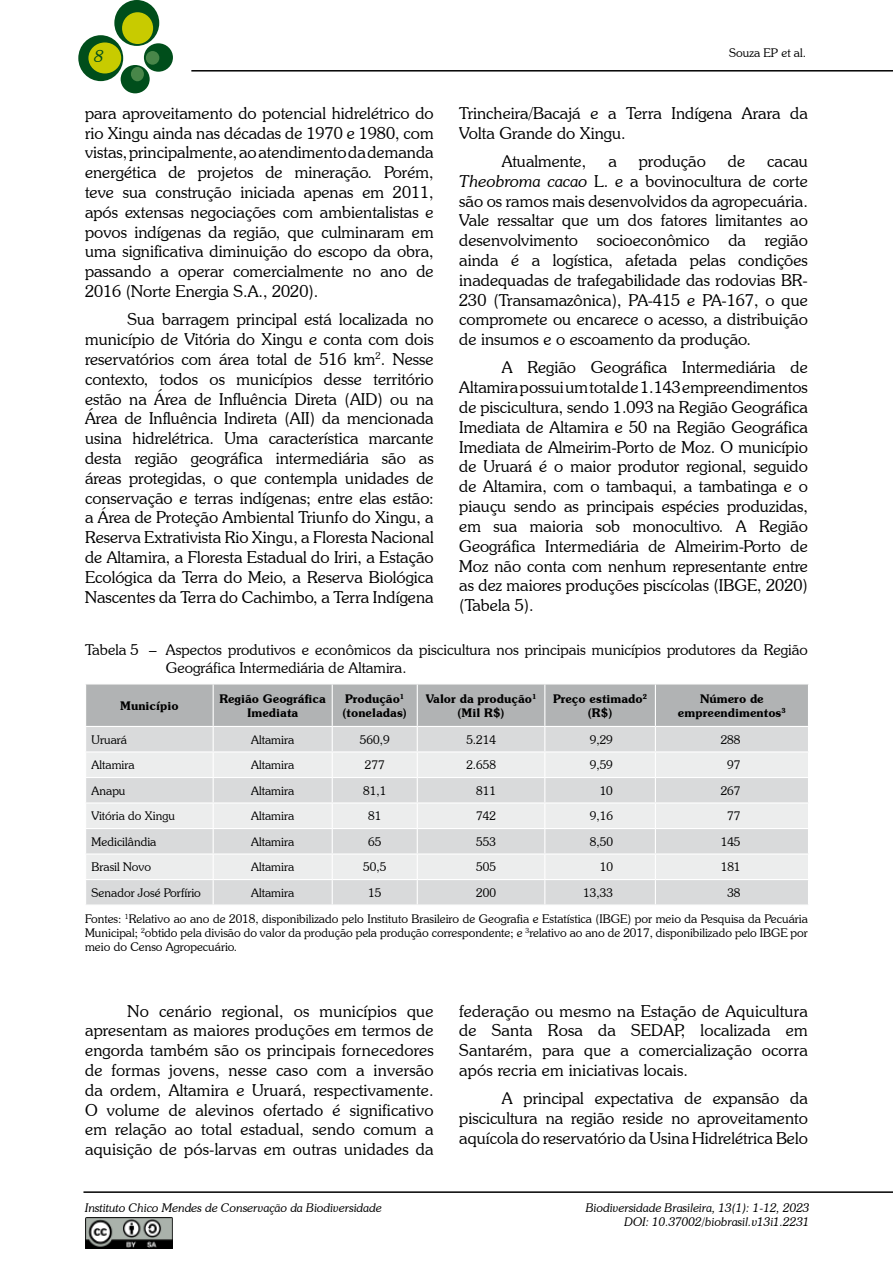
<style>
.page{position:relative;width:893px;height:1263px;background:#fff}
.page>*{position:absolute;margin:0;border:0;box-sizing:border-box;transform-origin:0 0}
.t1{font:300 16.5px/19.8px "Souvenir IT Cby BT";color:#000;text-align:justify}
.t2{font:italic 300 16.5px "Souvenir IT Cby BT";color:#004e1b}
.t3{font:300 15px/18px "Souvenir IT Cby BT";color:#000}
.t4{font:300 12px/25.7px "Souvenir IT Cby BT";color:#000}
.t5{font:italic 300 12px/14.4px "Souvenir IT Cby BT";color:#000;text-align:right}
.t6{font:600 12px/14.4px "Souvenir IT Cby BT";color:#000;text-align:center}
.s1{font-style:italic}
</style>
<div class="page">
<img style="left:85px;top:1218px;width:87px;height:30px">
<div style="left:114px;top:0;width:45px;height:46px;background:#004e1b;border-radius:50%"></div>
<div style="left:78px;top:35px;width:45px;height:46px;background:#004e1b;border-radius:50%"></div>
<div style="left:144px;top:43px;width:29px;height:29px;background:#004e1b;border-radius:50%"></div>
<div style="left:121px;top:65px;width:29px;height:28px;background:#004e1b;border-radius:50%"></div>
<div style="left:122px;top:12px;width:31px;height:32px;background:#c8cb00;border-radius:50%"></div>
<div style="left:88px;top:42px;width:33px;height:31px;background:#c8cb00;border-radius:50%"></div>
<div style="left:146px;top:51px;width:13px;height:14px;background:#488649;border-radius:50%"></div>
<div style="left:131px;top:67px;width:13px;height:14px;background:#488649;border-radius:50%"></div>
<hr style="left:83px;top:1191px;width:810px;height:2px;background:#000">
<hr style="left:191px;top:70px;width:702px;height:2px;background:#000">
<svg style="left:86px;top:684px;width:723px;height:220px;background:#d9dadb"></svg>
<p class="t2" style="left:95px;top:46px;width:11px">8</p>
<p class="t4" style="left:729px;top:40px;width:78px">Souza EP et al.</p>
<p class="t1" style="left:85px;top:103px;width:350px">para aproveitamento do potencial hidrelétrico do rio Xingu ainda nas décadas de 1970 e 1980, com vistas, principalmente, ao atendimento da demanda energética de projetos de mineração. Porém, teve sua construção iniciada apenas em 2011, após extensas negociações com ambientalistas e povos indígenas da região, que culminaram em uma significativa diminuição do escopo da obra, passando a operar comercialmente no ano de 2016 (Norte Energia S.A., 2020).</p>
<p class="t1" style="left:85px;top:309px;width:350px;text-indent:43px">Sua barragem principal está localizada no município de Vitória do Xingu e conta com dois reservatórios com área total de 516 km<sup>2</sup>. Nesse contexto, todos os municípios desse território estão na Área de Influência Direta (AID) ou na Área de Influência Indireta (AII) da mencionada usina hidrelétrica. Uma característica marcante desta região geográfica intermediária são as áreas protegidas, o que contempla unidades de conservação e terras indígenas; entre elas estão: a Área de Proteção Ambiental Triunfo do Xingu, a Reserva Extrativista Rio Xingu, a Floresta Nacional de Altamira, a Floresta Estadual do Iriri, a Estação Ecológica da Terra do Meio, a Reserva Biológica Nascentes da Terra do Cachimbo, a Terra Indígena</p>
<p class="t1" style="left:459px;top:103px;width:350px">Trincheira/Bacajá e a Terra Indígena Arara da<br>Volta Grande do Xingu.</p>
<p class="t1" style="left:502px;top:151px;width:86px">Atualmente,</p>
<p class="t1" style="left:608px;top:151px;width:10px">a</p>
<p class="t1" style="left:639px;top:151px;width:69px">produção</p>
<p class="t1" style="left:728px;top:151px;width:19px">de</p>
<p class="t1" style="left:459px;top:151px;width:350px;text-indent:308px">cacau <span class="s1">Theobroma cacao</span> L. e a bovinocultura de corte são os ramos mais desenvolvidos da agropecuária.<br>Vale ressaltar que um dos fatores limitantes ao desenvolvimento socioeconômico da região ainda é a logística, afetada pelas condições inadequadas de trafegabilidade das rodovias BR-230 (Transamazônica), PA-415 e PA-167, o que compromete ou encarece o acesso, a distribuição de insumos e o escoamento da produção.</p>
<p class="t1" style="left:459px;top:357px;width:350px;text-indent:43px">A Região Geográfica Intermediária de Altamira possui um total de 1.143 empreendimentos de piscicultura, sendo 1.093 na Região Geográfica Imediata de Altamira e 50 na Região Geográfica Imediata de Almeirim-Porto de Moz. O município de Uruará é o maior produtor regional, seguido de Altamira, com o tambaqui, a tambatinga e o piauçu sendo as principais espécies produzidas, em sua maioria sob monocultivo. A Região Geográfica Intermediária de Almeirim-Porto de Moz não conta com nenhum representante entre as dez maiores produções piscícolas (IBGE, 2020) (Tabela 5).</p>
<p class="t3" style="left:166px;top:641px;width:643px;text-indent:-81px">Tabela 5 – Aspectos produtivos e econômicos da piscicultura nos principais municípios produtores da Região<br>Geográfica Intermediária de Altamira.</p>
<p class="t6" style="left:120px;top:698px;width:60px">Município</p>
<p class="t6" style="left:219px;top:691px;width:108px">Região Geográfica<br>Imediata</p>
<p class="t6" style="left:342px;top:691px;width:66px;text-align:left">Produção<sup>1 </sup>(toneladas)</p>
<p class="t6" style="left:426px;top:691px;width:112px">Valor da produção<sup>1 </sup>(Mil R$)</p>
<p class="t6" style="left:553px;top:691px;width:96px">Preço estimado<sup>2 </sup>(R$)</p>
<p class="t6" style="left:678px;top:691px;width:110px">Número de empreendimentos<sup>3</sup></p>
<p class="t4" style="left:92px;top:726px;width:37px">Uruará</p>
<p class="t4" style="left:251px;top:726px;width:45px">Altamira</p>
<p class="t4" style="left:360px;top:726px;width:31px">560,9</p>
<p class="t4" style="left:466px;top:726px;width:31px">5.214</p>
<p class="t4" style="left:590px;top:726px;width:25px">9,29</p>
<p class="t4" style="left:721px;top:726px;width:21px">288</p>
<p class="t4" style="left:92px;top:752px;width:45px">Altamira</p>
<p class="t4" style="left:251px;top:752px;width:45px">Altamira</p>
<p class="t4" style="left:365px;top:752px;width:21px">277</p>
<p class="t4" style="left:466px;top:752px;width:31px">2.658</p>
<p class="t4" style="left:590px;top:752px;width:25px">9,59</p>
<p class="t4" style="left:727px;top:752px;width:15px">97</p>
<p class="t4" style="left:92px;top:777px;width:35px">Anapu</p>
<p class="t4" style="left:251px;top:777px;width:45px">Altamira</p>
<p class="t4" style="left:363px;top:777px;width:25px">81,1</p>
<p class="t4" style="left:476px;top:777px;width:21px">811</p>
<p class="t4" style="left:600px;top:777px;width:15px">10</p>
<p class="t4" style="left:721px;top:777px;width:21px">267</p>
<p class="t4" style="left:92px;top:803px;width:85px">Vitória do Xingu</p>
<p class="t4" style="left:251px;top:803px;width:45px">Altamira</p>
<p class="t4" style="left:368px;top:803px;width:15px">81</p>
<p class="t4" style="left:476px;top:803px;width:21px">742</p>
<p class="t4" style="left:590px;top:803px;width:25px">9,16</p>
<p class="t4" style="left:727px;top:803px;width:15px">77</p>
<p class="t4" style="left:92px;top:829px;width:66px">Medicilândia</p>
<p class="t4" style="left:251px;top:829px;width:45px">Altamira</p>
<p class="t4" style="left:368px;top:829px;width:15px">65</p>
<p class="t4" style="left:476px;top:829px;width:21px">553</p>
<p class="t4" style="left:590px;top:829px;width:25px">8,50</p>
<p class="t4" style="left:721px;top:829px;width:21px">145</p>
<p class="t4" style="left:92px;top:854px;width:61px">Brasil Novo</p>
<p class="t4" style="left:251px;top:854px;width:45px">Altamira</p>
<p class="t4" style="left:363px;top:854px;width:25px">50,5</p>
<p class="t4" style="left:476px;top:854px;width:21px">505</p>
<p class="t4" style="left:600px;top:854px;width:15px">10</p>
<p class="t4" style="left:721px;top:854px;width:21px">181</p>
<p class="t4" style="left:92px;top:880px;width:111px">Senador José Porfírio</p>
<p class="t4" style="left:251px;top:880px;width:45px">Altamira</p>
<p class="t4" style="left:368px;top:880px;width:15px">15</p>
<p class="t4" style="left:476px;top:880px;width:21px">200</p>
<p class="t4" style="left:583px;top:880px;width:31px">13,33</p>
<p class="t4" style="left:85px;top:880px;width:724px;text-indent:642px">38<br>Fontes: <sup>1</sup>Relativo ao ano de 2018, disponibilizado pelo Instituto Brasileiro de Geografia e Estatística (IBGE) por meio da Pesquisa da Pecuária</p>
<p class="t4" style="left:85px;top:925px;width:724px;line-height:14.4px">Municipal; <sup>2</sup>obtido pela divisão do valor da produção pela produção correspondente; e <sup>3</sup>relativo ao ano de 2017, disponibilizado pelo IBGE por meio do Censo Agropecuário.</p>
<p class="t1" style="left:85px;top:1000px;width:350px;text-indent:43px">No cenário regional, os municípios que apresentam as maiores produções em termos de engorda também são os principais fornecedores de formas jovens, nesse caso com a inversão da ordem, Altamira e Uruará, respectivamente.<br>O volume de alevinos ofertado é significativo em relação ao total estadual, sendo comum a aquisição de pós-larvas em outras unidades da</p>
<p class="t1" style="left:459px;top:1000px;width:350px">federação ou mesmo na Estação de Aquicultura de Santa Rosa da SEDAP, localizada em Santarém, para que a comercialização ocorra após recria em iniciativas locais.</p>
<p class="t1" style="left:459px;top:1088px;width:350px;text-indent:43px">A principal expectativa de expansão da piscicultura na região reside no aproveitamento aquícola do reservatório da Usina Hidrelétrica Belo</p>
<p class="t5" style="left:85px;top:1200px;width:298px">Instituto Chico Mendes de Conservação da Biodiversidade</p>
<p class="t5" style="left:586px;top:1200px;width:225px">Biodiversidade Brasileira, 13(1): 1-12, 2023<br>DOI: 10.37002/biobrasil.v13i1.2231</p>
</div>
